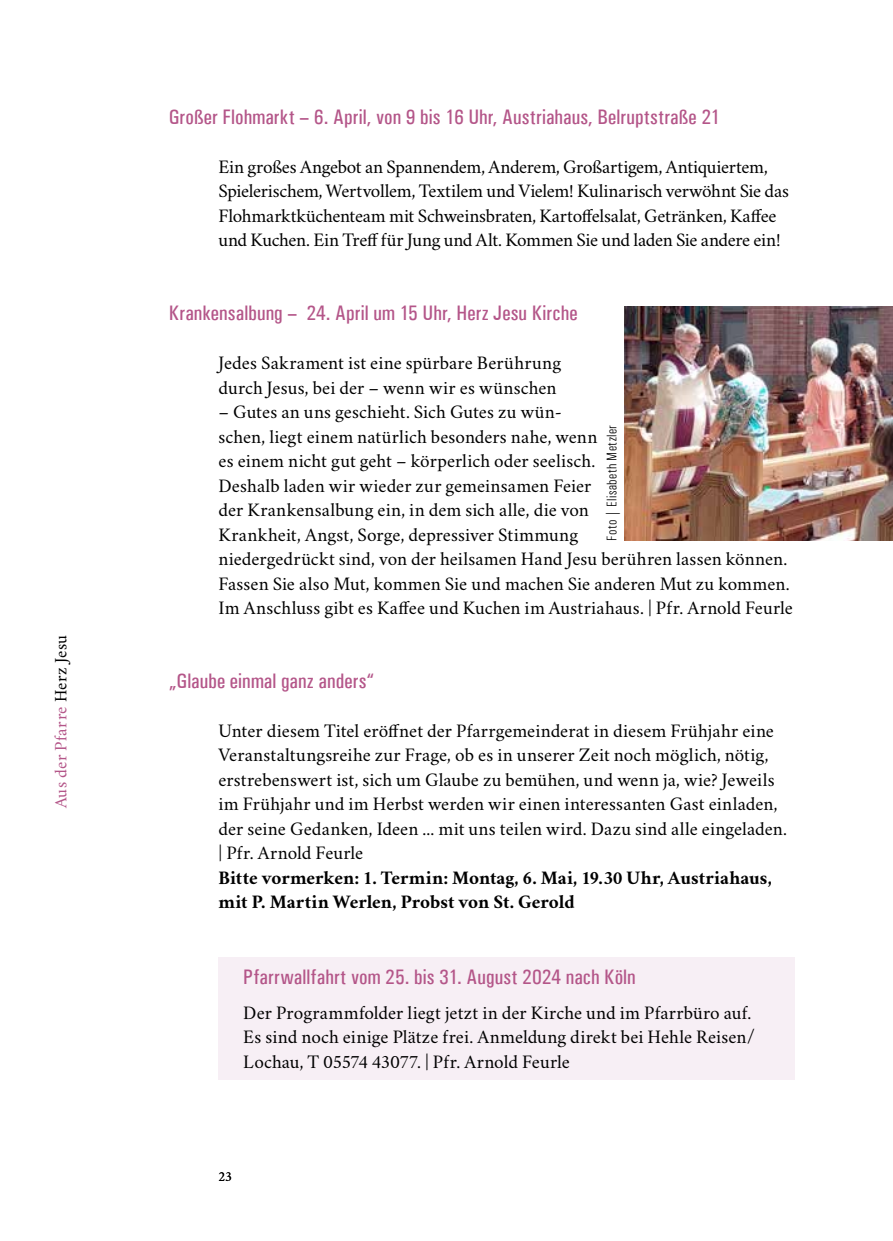
<style>
.page{position:relative;width:893px;height:1241px;background:#fff}
.page>*{position:absolute;margin:0;border:0;box-sizing:border-box;transform-origin:0 0}
.t1{font:500 condensed 21px "Univers";letter-spacing:.005em;color:#b45689}
.t2{font:19.25px/24.5px "Crimson";color:#000}
.t3{font:19.25px/24.5px "Crimson";letter-spacing:-.02em;color:#000}
.t4{font:700 19.25px/24.5px "Crimson";color:#000}
.t5{font:17.5px "Crimson";letter-spacing:.02em;color:#b45689}
.t6{font:300 condensed 14px "Univers";letter-spacing:.03em;color:#000}
.t7{font:14px "Crimson";color:#000}
.s1{color:#000}
</style>
<div class="page">
<div style="left:218px;top:957px;width:577px;height:122px;background:#f7eff5"></div>
<img style="left:624px;top:306px;width:269px;height:234px">
<p class="t5" style="left:47px;top:808px;width:175px;rotate:-90deg">Aus der Pfarre <span class="s1">Herz Jesu</span></p>
<p class="t1" style="left:169px;top:104px;width:553px">Großer Flohmarkt – 6. April, von 9 bis 16 Uhr, Austriahaus, Belruptstraße 21</p>
<p class="t3" style="left:218px;top:152px;width:572px">Ein großes Angebot an Spannendem, Anderem, Großartigem, Antiquiertem, Spielerischem, Wertvollem, Textilem und Vielem! Kulinarisch verwöhnt Sie das Flohmarktküchenteam mit Schweinsbraten, Kartoffelsalat, Getränken, Kaffee und Kuchen. Ein Treff für Jung und Alt. Kommen Sie und laden Sie andere ein!</p>
<p class="t1" style="left:169px;top:300px;width:410px">Krankensalbung – 24. April um 15 Uhr, Herz Jesu Kirche</p>
<p class="t2" style="left:218px;top:348px;width:344px">Jedes Sakrament ist eine spürbare Berührung durch Jesus, bei der – wenn wir es wünschen</p>
<p class="t2" style="left:218px;top:397px;width:576px">– Gutes an uns geschieht. Sich Gutes zu wün-<br>schen, liegt einem natürlich besonders nahe, wenn<br>es einem nicht gut geht – körperlich oder seelisch.<br>Deshalb laden wir wieder zur gemeinsamen Feier<br>der Krankensalbung ein, in dem sich alle, die von<br>Krankheit, Angst, Sorge, depressiver Stimmung<br>niedergedrückt sind, von der heilsamen Hand Jesu berühren lassen können.<br>Fassen Sie also Mut, kommen Sie und machen Sie anderen Mut zu kommen.<br>Im Anschluss gibt es Kaffee und Kuchen im Austriahaus. | Pfr. Arnold Feurle</p>
<p class="t6" style="left:603px;top:540px;width:117px;rotate:-90deg">Foto | Elisabeth Metzler</p>
<p class="t1" style="left:169px;top:668px;width:207px">„Glaube einmal ganz anders“</p>
<p class="t2" style="left:218px;top:715px;width:570px">Unter diesem Titel eröffnet der Pfarrgemeinderat in diesem Frühjahr eine Veranstaltungsreihe zur Frage, ob es in unserer Zeit noch möglich, nötig, erstrebenswert ist, sich um Glaube zu bemühen, und wenn ja, wie? Jeweils im Frühjahr und im Herbst werden wir einen interessanten Gast einladen, der seine Gedanken, Ideen ... mit uns teilen wird. Dazu sind alle eingeladen. | Pfr. Arnold Feurle</p>
<p class="t4" style="left:218px;top:865px;width:555px">Bitte vormerken: 1. Termin: Montag, 6. Mai, 19.30 Uhr, Austriahaus, mit P. Martin Werlen, Probst von St. Gerold</p>
<p class="t1" style="left:243px;top:964px;width:394px">Pfarrwallfahrt vom 25. bis 31. August 2024 nach Köln</p>
<p class="t2" style="left:243px;top:997px;width:513px">Der Programmfolder liegt jetzt in der Kirche und im Pfarrbüro auf.<br>Es sind noch einige Plätze frei. Anmeldung direkt bei Hehle Reisen/<br>Lochau, T 05574 43077. | Pfr. Arnold Feurle</p>
<p class="t7" style="left:218px;top:1164px;width:15px">23</p>
</div>
